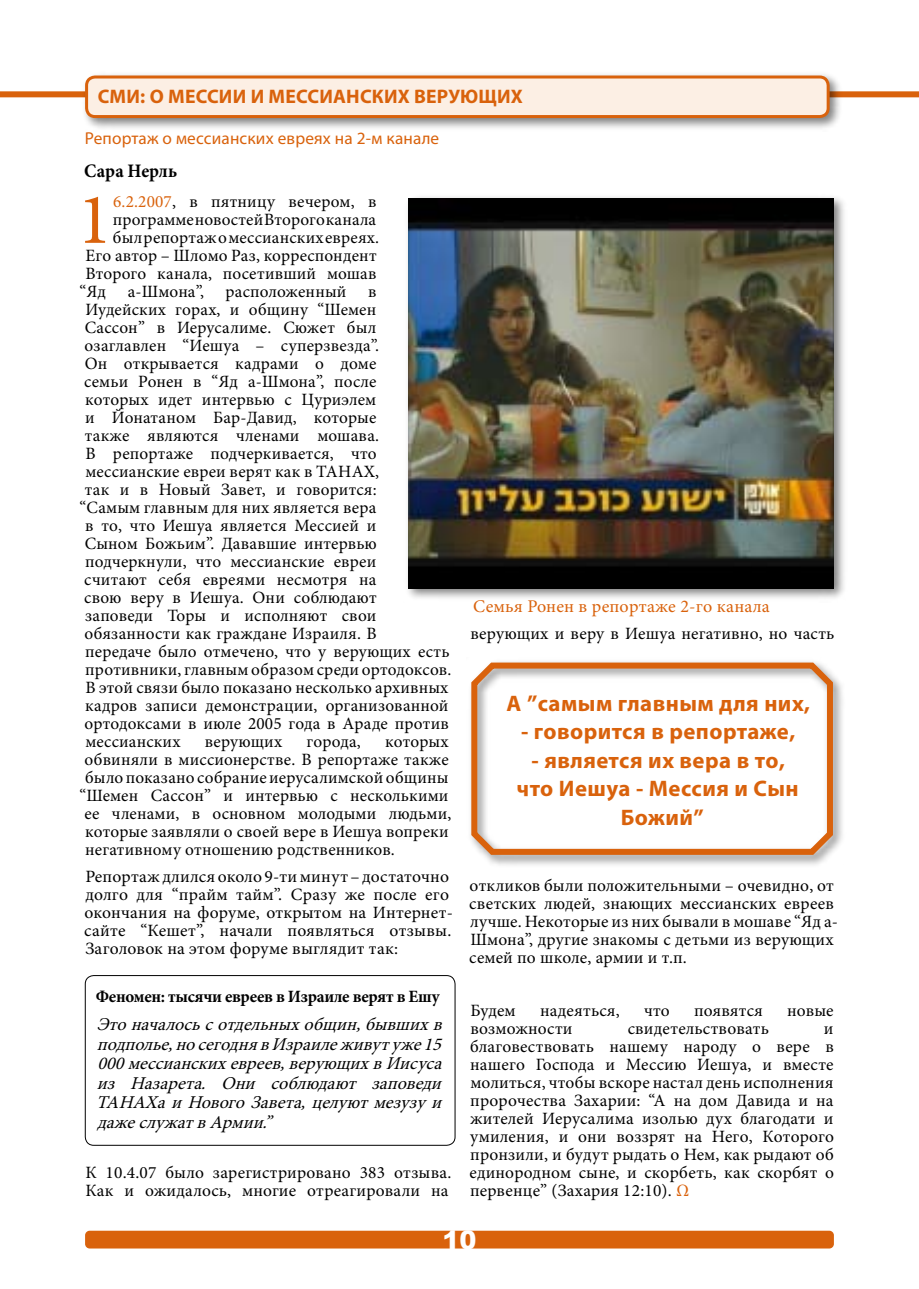
<style>
.page{position:relative;width:919px;height:1289px;background:#fff}
.page>*{position:absolute;margin:0;border:0;box-sizing:border-box;transform-origin:0 0}
.t1{font:72.6px "Minion Pro";color:#d9620c}
.t2{font:900 25.5px "Arial";color:#fff}
.t3{font:700 22.5px/28.5px "Myriad Pro";letter-spacing:.02em;color:#d9620c;text-align:center}
.t4{font:700 19.65px "Myriad Pro";letter-spacing:.01em;color:#d9620c}
.t5{font:700 19.05px "Minion Pro";color:#000;scale:.94 1}
.t6{font:italic 18px/19.5px "Minion Pro";color:#000;text-align:justify}
.t7{font:17.85px "Minion Pro";letter-spacing:.01em;color:#d9620c}
.t8{font:17.25px/18px "Minion Pro";letter-spacing:.01em;color:#000}
.t9{font:17.25px "Myriad Pro";letter-spacing:.01em;color:#d9620c}
.t10{font:700 17.25px "Minion Pro";letter-spacing:-.02em;color:#000}
.s1{color:#d9620c}
</style>
<div class="page">
<div style="left:85px;top:1230px;width:748px;height:18px;background:#d9620c;border-radius:5px"></div>
<svg style="left:0;top:91px;width:918px;height:7px"></svg>
<div style="left:466px;top:657px;width:380px;height:212px;background:#000;opacity:.5"></div>
<svg style="left:468px;top:657px;width:367px;height:200px"></svg>
<div style="left:80px;top:71px;width:763px;height:60px;background:#000;opacity:.5"></div>
<div style="left:87px;top:77px;width:741px;height:39px;background:#fcefe4;border-radius:9px"></div>
<div style="left:85px;top:75px;width:744px;height:43px;border:3px solid #d9620c;border-radius:9px"></div>
<div style="left:403px;top:193px;width:445px;height:409px;background:#000;opacity:.5"></div>
<img style="left:408px;top:198px;width:425px;height:390px">
<div style="left:85px;top:975px;width:370px;height:170px;border:1px solid #000;border-radius:9px"></div>
<p class="t4" style="left:98px;top:84px;width:426px">СМИ: О МЕССИИ И МЕССИАНСКИХ ВЕРУЮЩИХ</p>
<p class="t9" style="left:85px;top:127px;width:356px">Репортаж о мессианских евреях на 2-м канале</p>
<p class="t5" style="left:84px;top:157px;width:100px">Сара Нерль</p>
<h1 class="t1" style="left:77px;top:171px;width:36px">1</h1>
<p class="t8" style="left:113px;top:192px;width:265px"><span class="s1">6.2.2007</span>, в пятницу вечером, в</p>
<p class="t8" style="left:113px;top:210px;width:265px">программе новостей Второго канала</p>
<p class="t8" style="left:113px;top:228px;width:268px">был репортаж о мессианских евреях.</p>
<p class="t8" style="left:86px;top:246px;width:292px">Его автор – Шломо Раз, корреспондент</p>
<p class="t8" style="left:85px;top:264px;width:292px">Второго канала, посетивший мошав</p>
<p class="t8" style="left:79px;top:282px;width:28px">“Яд</p>
<p class="t8" style="left:128px;top:282px;width:78px">а-Шмона”,</p>
<p class="t8" style="left:225px;top:282px;width:122px">расположенный</p>
<p class="t8" style="left:368px;top:282px;width:10px">в</p>
<p class="t8" style="left:85px;top:300px;width:292px">Иудейских горах, и общину “Шемен</p>
<p class="t8" style="left:85px;top:318px;width:293px">Сассон” в Иерусалиме. Сюжет был</p>
<p class="t8" style="left:85px;top:336px;width:296px">озаглавлен “Иешуа – суперзвезда”.</p>
<p class="t8" style="left:85px;top:354px;width:293px">Он открывается кадрами о доме</p>
<p class="t8" style="left:84px;top:372px;width:293px">семьи Ронен в “Яд а-Шмона”, после</p>
<p class="t8" style="left:85px;top:390px;width:292px">которых идет интервью с Цуриэлем</p>
<p class="t8" style="left:85px;top:408px;width:293px">и Йонатаном Бар-Давид, которые</p>
<p class="t8" style="left:85px;top:426px;width:296px">также являются членами мошава.</p>
<p class="t8" style="left:85px;top:444px;width:293px">В репортаже подчеркивается, что</p>
<p class="t8" style="left:85px;top:462px;width:295px">мессианские евреи верят как в ТАНАХ,</p>
<p class="t8" style="left:85px;top:480px;width:293px">так и в Новый Завет, и говорится:</p>
<p class="t8" style="left:79px;top:498px;width:298px">“Самым главным для них является вера</p>
<p class="t8" style="left:85px;top:516px;width:292px">в то, что Иешуа является Мессией и</p>
<p class="t8" style="left:85px;top:534px;width:293px">Сыном Божьим”. Дававшие интервью</p>
<p class="t8" style="left:85px;top:552px;width:292px">подчеркнули, что мессианские евреи</p>
<p class="t8" style="left:84px;top:570px;width:293px">считают себя евреями несмотря на</p>
<p class="t8" style="left:84px;top:588px;width:294px">свою веру в Иешуа. Они соблюдают</p>
<p class="t8" style="left:85px;top:606px;width:293px">заповеди Торы и исполняют свои</p>
<p class="t8" style="left:85px;top:624px;width:293px">обязанности как граждане Израиля. В</p>
<p class="t8" style="left:85px;top:642px;width:365px">передаче было отмечено, что у верующих есть</p>
<p class="t8" style="left:85px;top:660px;width:367px">противники, главным образом среди ортодоксов.</p>
<p class="t8" style="left:85px;top:678px;width:364px">В этой связи было показано несколько архивных</p>
<p class="t8" style="left:85px;top:696px;width:365px">кадров записи демонстрации, организованной</p>
<p class="t8" style="left:85px;top:714px;width:366px">ортодоксами в июле 2005 года в Араде против</p>
<p class="t8" style="left:85px;top:732px;width:97px">мессианских</p>
<p class="t8" style="left:205px;top:732px;width:79px">верующих</p>
<p class="t8" style="left:306px;top:732px;width:56px">города,</p>
<p class="t8" style="left:385px;top:732px;width:65px">которых</p>
<p class="t8" style="left:85px;top:750px;width:365px">обвиняли в миссионерстве. В репортаже также</p>
<p class="t8" style="left:85px;top:768px;width:365px">было показано собрание иерусалимской общины</p>
<p class="t8" style="left:79px;top:786px;width:370px">“Шемен Сассон” и интервью с несколькими</p>
<p class="t8" style="left:85px;top:804px;width:368px">ее членами, в основном молодыми людьми,</p>
<p class="t8" style="left:85px;top:822px;width:365px">которые заявляли о своей вере в Иешуа вопреки</p>
<p class="t8" style="left:85px;top:840px;width:311px">негативному отношению родственников.</p>
<p class="t8" style="left:84px;top:867px;width:370px">Репортаж длился около 9-ти минут – достаточно долго для “прайм тайм”. Сразу же после его окончания на форуме, открытом на Интернет&shy;сайте “Кешет”, начали появляться отзывы.<br>Заголовок на этом форуме выглядит так:</p>
<p class="t10" style="left:96px;top:984px;width:345px">Феномен: тысячи евреев в Израиле верят в Ешу</p>
<p class="t6" style="left:96px;top:1014px;width:353px">Этоначалосьсотдельныхобщин,бывшихв подполье,носегоднявИзраилеживутуже15<br>000мессианскихевреев,верующихвИисуса из Назарета. Они соблюдают заповеди ТАНАХаиНовогоЗавета,целуютмезузуи дажеслужатвАрмии.”</p>
<p class="t8" style="left:85px;top:1163px;width:367px">К 10.4.07 было зарегистрировано 383 отзыва.<br>Как и ожидалось, многие отреагировали на</p>
<p class="t7" style="left:473px;top:594px;width:298px">Семья Ронен в репортаже 2-го канала</p>
<p class="t8" style="left:470px;top:624px;width:365px">верующих и веру в Иешуа негативно, но часть</p>
<h3 class="t3" style="left:506px;top:688px;width:305px">А ”самым главным для них,</h3>
<h3 class="t3" style="left:521px;top:716px;width:275px">- говорится в репортаже,</h3>
<h3 class="t3" style="left:516px;top:745px;width:283px">- является их вера в то, что Иешуа - Мессия и Сын<br>Божий”</h3>
<p class="t8" style="left:469px;top:876px;width:370px">откликов были положительными – очевидно, от светских людей, знающих мессианских евреев лучше. Некоторые из них бывали в мошаве “Яд а-Шмона”, другие знакомы с детьми из верующих семей по школе, армии и т.п.</p>
<p class="t8" style="left:470px;top:1001px;width:47px">Будем</p>
<p class="t8" style="left:540px;top:1001px;width:81px">надеяться,</p>
<p class="t8" style="left:644px;top:1001px;width:27px">что</p>
<p class="t8" style="left:694px;top:1001px;width:70px">появятся</p>
<p class="t8" style="left:787px;top:1001px;width:48px">новые</p>
<p class="t8" style="left:470px;top:1019px;width:104px">возможности</p>
<p class="t8" style="left:627px;top:1019px;width:143px">свидетельствовать</p>
<p class="t8" style="left:469px;top:1019px;width:366px;text-align:justify;text-indent:354px">и благовествовать нашему народу о вере в нашего Господа и Мессию Иешуа, и вместе молиться, чтобы вскоре настал день исполнения пророчества Захарии: “А на дом Давида и на жителей Иерусалима изолью дух благодати и умиления, и они воззрят на Него, Которого пронзили, и будут рыдать о Нем, как рыдают об единородном сыне, и скорбеть, как скорбят о первенце” (Захария 12:10). <span class="s1">Ω</span></p>
<h2 class="t2" style="left:442px;top:1221px;width:36px">1 0</h2>
</div>
